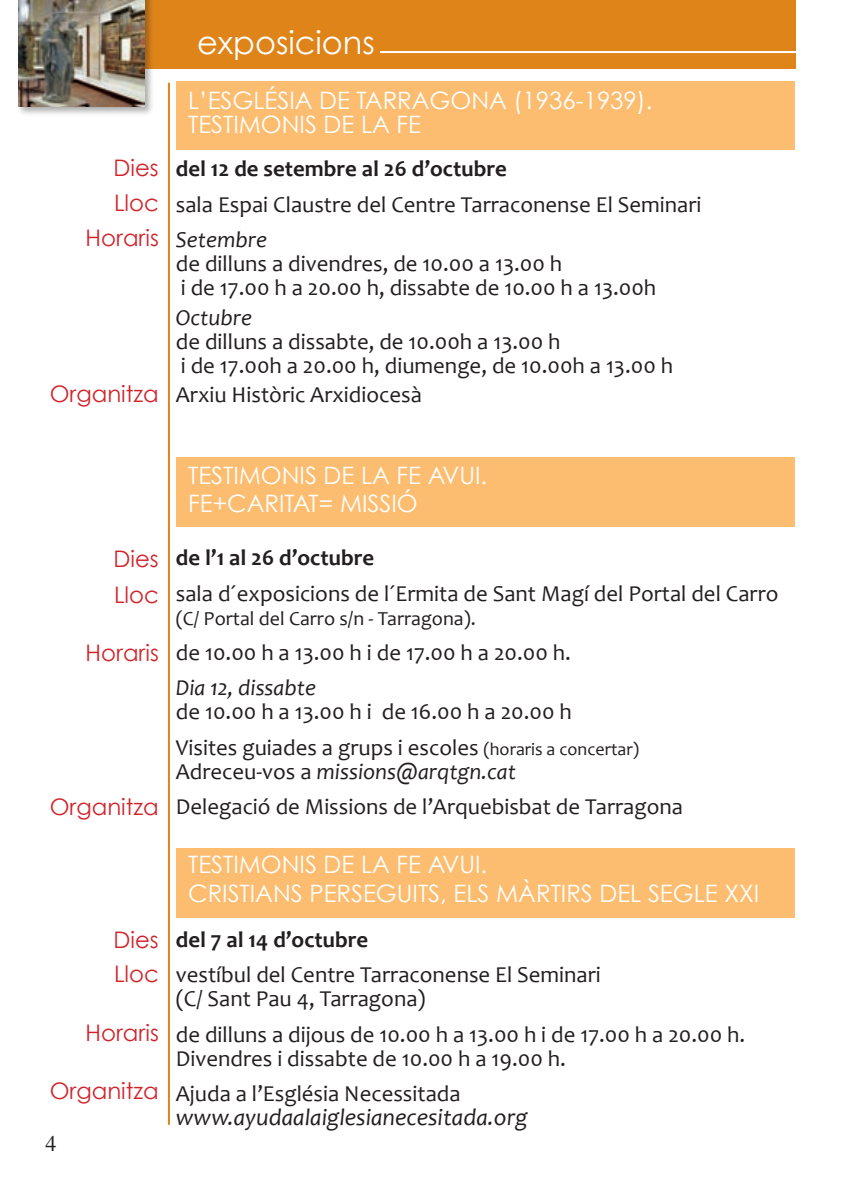
<style>
.page{position:relative;width:851px;height:1191px;background:#fff}
.page>*{position:absolute;margin:0;border:0;box-sizing:border-box;transform-origin:0 0}
.t1{font:32px "Century Gothic";color:#fff}
.t2{font:24px/28.8px "Century Gothic";color:#fff}
.t3{font:italic 24px "Candara";color:#231f20}
.t4{font:22.8px/24px "Candara";color:#231f20}
.t5{font:22.8px/35.4px "Century Gothic";color:#d1232a}
.t6{font:700 22.8px "Candara";color:#231f20}
.t7{font:italic 22.8px "Candara";color:#231f20}
.t8{font:22px "Times";color:#231f20}
.t9{font:20px "Candara";color:#231f20}
.s1{font-size:18px}
.s2{font-style:italic}
</style>
<div class="page">
<div style="left:176px;top:457px;width:618px;height:69px;background:#fcbd70"></div>
<hr style="left:168px;top:83px;width:2px;height:1041px;background:#df8419">
<div style="left:144px;top:0;width:652px;height:68px;background:#df8419"></div>
<div style="left:176px;top:81px;width:618px;height:68px;background:#fcbd70"></div>
<hr style="left:380px;top:51px;width:421px;height:2px;background:#fff">
<div style="left:16px;top:0;width:138px;height:117px;background:#231f20;opacity:.38"></div>
<img style="left:19px;top:0;width:125px;height:107px">
<div style="left:176px;top:849px;width:618px;height:69px;background:#fcbd70"></div>
<p class="t5" style="left:86px;top:149px;width:75px;text-align:right">Dies<br>Lloc<br>Horaris</p>
<p class="t5" style="left:50px;top:376px;width:111px">Organitza</p>
<h1 class="t1" style="left:197px;top:23px;width:179px">exposicions</h1>
<p class="t2" style="left:188px;top:88px;width:465px;line-height:24px">L’ESGLÉSIA DE TARRAGONA (1936-1939).<br>TESTIMONIS DE LA FE</p>
<p class="t6" style="left:176px;top:155px;width:332px">del 12 de setembre al 26 d’octubre</p>
<p class="t4" style="left:176px;top:192px;width:527px">sala Espai Claustre del Centre Tarraconense El Seminari</p>
<p class="t7" style="left:176px;top:226px;width:93px">Setembre</p>
<p class="t4" style="left:176px;top:252px;width:482px">de dilluns a divendres, de 10.00 a 13.00 h<br>i de 17.00 h a 20.00 h, dissabte de 10.00 h a 13.00h</p>
<p class="t7" style="left:176px;top:303px;width:78px">Octubre</p>
<p class="t4" style="left:176px;top:329px;width:498px">de dilluns a dissabte, de 10.00h a 13.00 h<br>i de 17.00h a 20.00 h, diumenge, de 10.00h a 13.00 h</p>
<p class="t4" style="left:176px;top:383px;width:247px">Arxiu Històric Arxidiocesà</p>
<p class="t5" style="left:114px;top:541px;width:47px">Dies<br>Lloc</p>
<p class="t5" style="left:86px;top:634px;width:75px">Horaris</p>
<p class="t5" style="left:50px;top:789px;width:111px">Organitza</p>
<p class="t5" style="left:114px;top:922px;width:47px;line-height:34.2px">Dies<br>Lloc</p>
<p class="t5" style="left:86px;top:1015px;width:75px">Horaris</p>
<p class="t5" style="left:50px;top:1073px;width:111px">Organitza</p>
<p class="t8" style="left:45px;top:1122px;width:12px">4</p>
<p class="t2" style="left:188px;top:460px;width:300px">TESTIMONIS DE LA FE AVUI.<br>FE+CARITAT= MISSIÓ</p>
<p class="t6" style="left:176px;top:544px;width:200px">de l’1 al 26 d’octubre</p>
<p class="t4" style="left:176px;top:581px;width:604px">sala d´exposicions de l´Ermita de Sant Magí del Portal del Carro</p>
<p class="t9" style="left:176px;top:606px;width:301px">(C/ Portal del Carro s/n - Tarragona).</p>
<p class="t4" style="left:176px;top:640px;width:396px">de 10.00 h a 13.00 h i de 17.00 h a 20.00 h.</p>
<p class="t7" style="left:176px;top:674px;width:142px">Dia 12, dissabte</p>
<p class="t4" style="left:176px;top:694px;width:464px;line-height:35.4px">de 10.00 h a 13.00 h i de 16.00 h a 20.00 h<br>Visites guiades a grups i escoles <span class="s1">(horaris a concertar)</span></p>
<p class="t4" style="left:176px;top:753px;width:508px;line-height:35.4px">Adreceu-vos a <span class="s2">missions@arqtgn.cat<br></span>Delegació de Missions de l’Arquebisbat de Tarragona</p>
<p class="t2" style="left:187px;top:854px;width:267px">ESGLÉSIA NECESSITADA</p>
<p class="t2" style="left:188px;top:850px;width:572px">TESTIMONIS DE LA FE AVUI.<br>CRISTIANS PERSEGUITS, ELS MÀRTIRS DEL SEGLE XXI</p>
<p class="t6" style="left:176px;top:925px;width:194px">del 7 al 14 d’octubre</p>
<p class="t4" style="left:176px;top:963px;width:426px">vestíbul del Centre Tarraconense El Seminari (C/ Sant Pau 4, Tarragona)</p>
<p class="t4" style="left:176px;top:1022px;width:571px">de dilluns a dijous de 10.00 h a 13.00 h i de 17.00 h a 20.00 h.<br>Divendres i dissabte de 10.00 h a 19.00 h.</p>
<p class="t4" style="left:176px;top:1081px;width:286px">Ajuda a l’Església Necessitada</p>
<p class="t3" style="left:176px;top:1102px;width:353px">www.ayudaalaiglesianecesitada.org</p>
</div>
